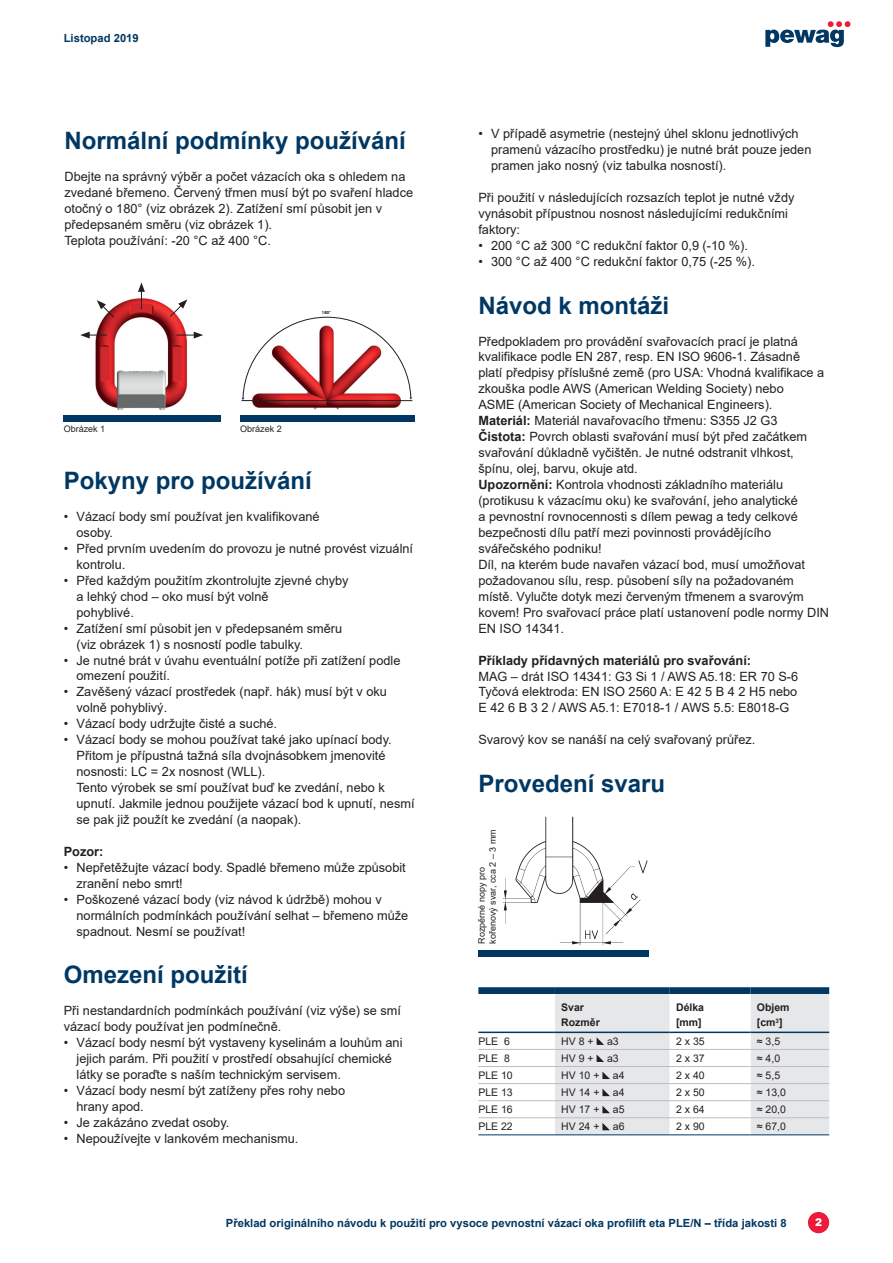
<style>
.page{position:relative;width:893px;height:1263px;background:#fff}
.page>*{position:absolute;margin:0;border:0;box-sizing:border-box;transform-origin:0 0}
.t1{font:700 24px "Arial";color:#003863}
.t2{font:12.75px/15.9px "Arial";color:#231f20}
.t3{font:700 12.75px "Arial";color:#231f20}
.t4{font:700 11.25px "Arial";color:#003863}
.t5{font:10.5px "Arial";color:#231f20}
.t6{font:700 10.5px/15px "Arial";color:#231f20}
.t7{font:900 10.5px "Arial";color:#fff}
.t8{font:9px/10.8px "Arial";color:#231f20}
.t9{font:700 4.35px "Swiss 721 BT";color:#231f20}
.s1{font-weight:700}
</style>
<div class="page">
<svg style="left:765px;top:21px;width:85px;height:26px"></svg>
<div style="left:808px;top:1212px;width:21px;height:21px;background:#ed1a3a;border-radius:50%"></div>
<hr style="left:478px;top:1049px;width:77px;height:1px;background:#bcbdc0">
<hr style="left:478px;top:1066px;width:77px;height:1px;background:#bcbdc0">
<hr style="left:478px;top:1083px;width:77px;height:1px;background:#bcbdc0">
<hr style="left:478px;top:1100px;width:77px;height:1px;background:#bcbdc0">
<hr style="left:478px;top:1117px;width:77px;height:1px;background:#bcbdc0">
<hr style="left:478px;top:1134px;width:77px;height:1px;background:#003863">
<div style="left:478px;top:987px;width:77px;height:7px;background:#003863"></div>
<div style="left:555px;top:987px;width:115px;height:7px;background:#003863"></div>
<div style="left:670px;top:987px;width:80px;height:7px;background:#003863"></div>
<div style="left:750px;top:987px;width:79px;height:7px;background:#003863"></div>
<hr style="left:478px;top:1031px;width:77px;height:2px;background:#003863">
<svg style="left:555px;top:990px;width:274px;height:145px"></svg>
<div style="left:478px;top:951px;width:170px;height:6px;background:#003863"></div>
<img style="left:502px;top:816px;width:146px;height:130px">
<img style="left:251px;top:401px;width:151px;height:8px">
<hr style="left:327px;top:400px;width:85px;height:1px;background:#231f20">
<hr style="left:242px;top:400px;width:85px;height:1px;background:#231f20">
<svg style="left:242px;top:317px;width:170px;height:83px"></svg>
<div style="left:64px;top:415px;width:157px;height:6px;background:#003863"></div>
<div style="left:240px;top:415px;width:175px;height:6px;background:#003863"></div>
<img style="left:95px;top:298px;width:92px;height:112px">
<svg style="left:169px;top:299px;width:18px;height:19px"></svg>
<svg style="left:80px;top:332px;width:27px;height:6px"></svg>
<svg style="left:176px;top:332px;width:27px;height:6px"></svg>
<svg style="left:97px;top:300px;width:18px;height:18px"></svg>
<svg style="left:138px;top:282px;width:7px;height:27px"></svg>
<p class="t4" style="left:64px;top:30px;width:77px">Listopad 2019</p>
<h1 class="t1" style="left:65px;top:123px;width:343px">Normální podmínky používání</h1>
<p class="t2" style="left:65px;top:168px;width:350px">Dbejte na správný výběr a počet vázacích oka s ohledem na zvedané břemeno. Červený třmen musí být po svaření hladce otočný o 180° (viz obrázek 2). Zatížení smí působit jen v předepsaném směru (viz obrázek 1).<br>Teplota používání: -20 °C až 400 °C.</p>
<p class="t9" style="left:322px;top:310px;width:10px">180°</p>
<p class="t8" style="left:64px;top:424px;width:43px">Obrázek 1</p>
<p class="t8" style="left:240px;top:424px;width:43px">Obrázek 2</p>
<h1 class="t1" style="left:64px;top:464px;width:250px">Pokyny pro používání</h1>
<p class="t2" style="left:77px;top:508px;width:245px;text-indent:-13px">• Vázací body smí používat jen kvalifikované osoby.</p>
<p class="t2" style="left:77px;top:540px;width:338px;text-indent:-13px">• Před prvním uvedením do provozu je nutné provést vizuální kontrolu.</p>
<p class="t2" style="left:77px;top:572px;width:274px;text-indent:-13px">• Před každým použitím zkontrolujte zjevné chyby a lehký chod – oko musí být volně<br>pohyblivé.</p>
<p class="t2" style="left:77px;top:620px;width:267px;text-indent:-13px">• Zatížení smí působit jen v předepsaném směru (viz obrázek 1) s nosností podle tabulky.</p>
<p class="t2" style="left:77px;top:652px;width:325px;text-indent:-13px">• Je nutné brát v úvahu eventuální potíže při zatížení podle omezení použití.</p>
<p class="t2" style="left:77px;top:684px;width:312px;text-indent:-13px">• Zavěšený vázací prostředek (např. hák) musí být v oku volně pohyblivý.</p>
<p class="t2" style="left:64px;top:716px;width:215px">• Vázací body udržujte čisté a suché.</p>
<p class="t2" style="left:77px;top:732px;width:340px;text-indent:-13px">• Vázací body se mohou používat také jako upínací body.<br>Přitom je přípustná tažná síla dvojnásobkem jmenovité nosnosti: LC = 2x nosnost (WLL).<br>Tento výrobek se smí používat buď ke zvedání, nebo k upnutí. Jakmile jednou použijete vázací bod k upnutí, nesmí se pak již použít ke zvedání (a naopak).</p>
<p class="t3" style="left:64px;top:842px;width:41px">Pozor:</p>
<p class="t2" style="left:77px;top:859px;width:331px;text-indent:-13px">• Nepřetěžujte vázací body. Spadlé břemeno může způsobit zranění nebo smrt!</p>
<p class="t2" style="left:77px;top:891px;width:333px;text-indent:-13px">• Poškozené vázací body (viz návod k údržbě) mohou v normálních podmínkách používání selhat – břemeno může spadnout. Nesmí se používat!</p>
<h1 class="t1" style="left:64px;top:958px;width:186px">Omezení použití</h1>
<p class="t2" style="left:64px;top:1003px;width:339px">Při nestandardních podmínkách používání (viz výše) se smí vázací body používat jen podmínečně.</p>
<p class="t2" style="left:77px;top:1035px;width:327px;text-indent:-13px">• Vázací body nesmí být vystaveny kyselinám a louhům ani jejich parám. Při použití v prostředí obsahující chemické látky se poraďte s naším technickým servisem.</p>
<p class="t2" style="left:77px;top:1082px;width:270px;text-indent:-13px">• Vázací body nesmí být zatíženy přes rohy nebo hrany apod.</p>
<p class="t2" style="left:64px;top:1114px;width:167px">• Je zakázáno zvedat osoby.</p>
<p class="t2" style="left:64px;top:1130px;width:236px">• Nepoužívejte v lankovém mechanismu.</p>
<p class="t2" style="left:491px;top:126px;width:322px;text-indent:-13px">• V případě asymetrie (nestejný úhel sklonu jednotlivých pramenů vázacího prostředku) je nutné brát pouze jeden pramen jako nosný (viz tabulka nosností).</p>
<p class="t2" style="left:478px;top:190px;width:318px">Při použití v následujících rozsazích teplot je nutné vždy vynásobit přípustnou nosnost následujícími redukčními faktory:</p>
<p class="t2" style="left:478px;top:237px;width:271px">• 200 °C až 300 °C redukční faktor 0,9 (-10 %).</p>
<p class="t2" style="left:478px;top:253px;width:278px">• 300 °C až 400 °C redukční faktor 0,75 (-25 %).</p>
<h1 class="t1" style="left:478px;top:288px;width:192px">Návod k montáži</h1>
<p class="t2" style="left:478px;top:333px;width:352px">Předpokladem pro provádění svařovacích prací je platná kvalifikace podle EN 287, resp. EN ISO 9606-1. Zásadně<br>platí předpisy příslušné země (pro USA: Vhodná kvalifikace a zkouška podle AWS (American Welding Society) nebo<br>ASME (American Society of Mechanical Engineers).<br><span class="s1">Materiál:</span> Materiál navařovacího třmenu: S355 J2 G3<br><span class="s1">Čistota:</span> Povrch oblasti svařování musí být před začátkem svařování důkladně vyčištěn. Je nutné odstranit vlhkost, špínu, olej, barvu, okuje atd.<br><span class="s1">Upozornění:</span> Kontrola vhodnosti základního materiálu (protikusu k vázacímu oku) ke svařování, jeho analytické<br>a pevnostní rovnocennosti s dílem pewag a tedy celkové bezpečnosti dílu patří mezi povinnosti provádějícího svářečského podniku!<br>Díl, na kterém bude navařen vázací bod, musí umožňovat požadovanou sílu, resp. působení síly na požadovaném místě. Vylučte dotyk mezi červeným třmenem a svarovým kovem! Pro svařovací práce platí ustanovení podle normy DIN EN ISO 14341.</p>
<p class="t3" style="left:478px;top:651px;width:274px">Příklady přídavných materiálů pro svařování:</p>
<p class="t2" style="left:478px;top:668px;width:321px;text-align:justify">MAG – drát ISO 14341: G3 Si 1 / AWS A5.18: ER 70 S-6<br>Tyčová elektroda: EN ISO 2560 A: E 42 5 B 4 2 H5 nebo E 42 6 B 3 2 / AWS A5.1: E7018-1 / AWS 5.5: E8018-G</p>
<p class="t2" style="left:478px;top:732px;width:279px">Svarový kov se nanáší na celý svařovaný průřez.</p>
<h1 class="t1" style="left:478px;top:767px;width:188px">Provedení svaru</h1>
<p class="t8" style="left:476px;top:944px;width:116px;rotate:-90deg">Rozpěrné nopy pro kořenový svar, cca 2 – 3 mm</p>
<p class="t6" style="left:561px;top:1000px;width:40px">Svar<br>Rozměr</p>
<p class="t6" style="left:676px;top:1000px;width:30px">Délka [mm]</p>
<p class="t6" style="left:757px;top:1000px;width:34px">Objem [cm<sup>3</sup>]</p>
<p class="t5" style="left:478px;top:1034px;width:33px">PLE 6</p>
<p class="t5" style="left:561px;top:1034px;width:34px">HV 8 +</p>
<p class="t5" style="left:607px;top:1034px;width:13px">a3</p>
<p class="t5" style="left:676px;top:1033px;width:30px">2 x 35</p>
<p class="t5" style="left:757px;top:1033px;width:25px">≈ 3,5</p>
<p class="t5" style="left:478px;top:1051px;width:33px">PLE 8</p>
<p class="t5" style="left:561px;top:1051px;width:34px">HV 9 +</p>
<p class="t5" style="left:607px;top:1051px;width:13px">a3</p>
<p class="t5" style="left:676px;top:1051px;width:30px">2 x 37</p>
<p class="t5" style="left:757px;top:1051px;width:25px">≈ 4,0</p>
<p class="t5" style="left:478px;top:1068px;width:36px">PLE 10</p>
<p class="t5" style="left:561px;top:1068px;width:40px">HV 10 +</p>
<p class="t5" style="left:613px;top:1068px;width:13px">a4</p>
<p class="t5" style="left:676px;top:1068px;width:30px">2 x 40</p>
<p class="t5" style="left:757px;top:1068px;width:25px">≈ 5,5</p>
<p class="t5" style="left:478px;top:1085px;width:36px">PLE 13</p>
<p class="t5" style="left:561px;top:1085px;width:40px">HV 14 +</p>
<p class="t5" style="left:613px;top:1085px;width:13px">a4</p>
<p class="t5" style="left:676px;top:1085px;width:30px">2 x 50</p>
<p class="t5" style="left:757px;top:1085px;width:31px">≈ 13,0</p>
<p class="t5" style="left:478px;top:1102px;width:36px">PLE 16</p>
<p class="t5" style="left:561px;top:1102px;width:40px">HV 17 +</p>
<p class="t5" style="left:613px;top:1102px;width:13px">a5</p>
<p class="t5" style="left:676px;top:1102px;width:30px">2 x 64</p>
<p class="t5" style="left:757px;top:1102px;width:31px">≈ 20,0</p>
<p class="t5" style="left:478px;top:1119px;width:36px">PLE 22</p>
<p class="t5" style="left:561px;top:1119px;width:40px">HV 24 +</p>
<p class="t5" style="left:613px;top:1119px;width:13px">a6</p>
<p class="t5" style="left:676px;top:1119px;width:30px">2 x 90</p>
<p class="t5" style="left:757px;top:1119px;width:31px">≈ 67,0</p>
<p class="t4" style="left:226px;top:1215px;width:562px">Překlad originálního návodu k použití pro vysoce pevnostní vázací oka profilift eta PLE/N – třída jakosti 8</p>
<p class="t7" style="left:815px;top:1215px;width:9px">2</p>
</div>
